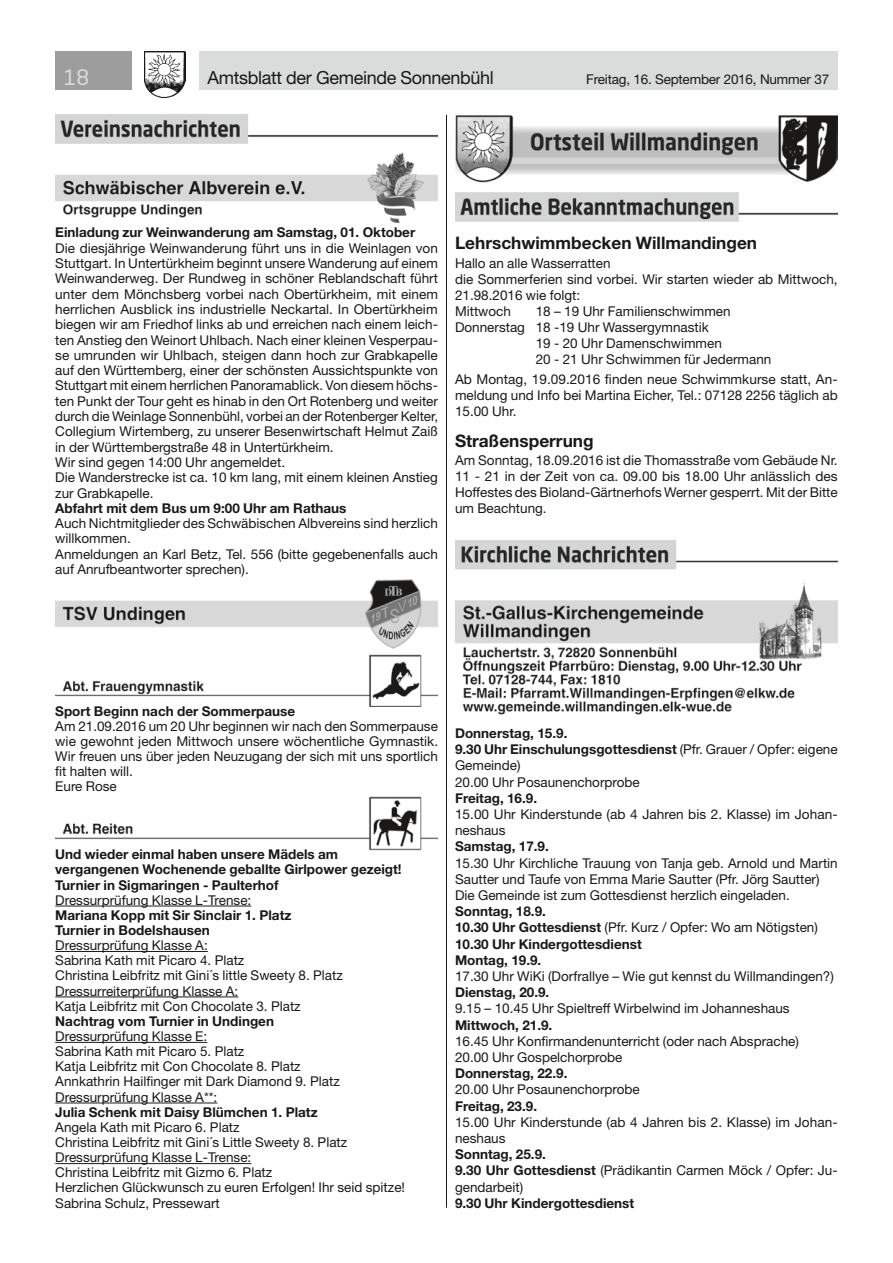
<style>
.page{position:relative;width:893px;height:1263px;background:#fff}
.page>*{position:absolute;margin:0;border:0;box-sizing:border-box;transform-origin:0 0}
.t1{font:21px "Neo Sans Std";color:#dadbdb}
.t2{font:18px "Helvetica Neue LT Std";letter-spacing:-.02em;color:#1a1918}
.t3{font:700 17.25px "Helvetica Neue LT Std";color:#1a1918}
.t4{font:13.5px/15.3px "Helvetica Neue LT Std";color:#1a1918}
.t5{font:700 13.5px/15.1px "Helvetica Neue LT Std";color:#1a1918}
.s1{font-weight:700}
.s2{font-weight:400}
</style>
<div class="page">
<div style="left:199px;top:51px;width:639px;height:38px;background:#dadbdb"></div>
<div style="left:55px;top:51px;width:77px;height:38px;background:#9d9d9d"></div>
<img style="left:145px;top:51px;width:41px;height:47px">
<hr style="left:55px;top:906px;width:196px;height:1px;background:#1a1918">
<hr style="left:55px;top:951px;width:153px;height:1px;background:#1a1918">
<hr style="left:55px;top:996px;width:183px;height:1px;background:#1a1918">
<hr style="left:55px;top:1042px;width:152px;height:1px;background:#1a1918">
<hr style="left:55px;top:1103px;width:162px;height:1px;background:#1a1918">
<hr style="left:55px;top:1163px;width:196px;height:1px;background:#1a1918">
<img style="left:55px;top:114px;width:383px;height:30px">
<img style="left:55px;top:152px;width:383px;height:70px">
<img style="left:55px;top:579px;width:383px;height:70px">
<img style="left:55px;top:654px;width:383px;height:52px">
<img style="left:55px;top:797px;width:383px;height:53px">
<img style="left:455px;top:115px;width:383px;height:67px">
<img style="left:455px;top:192px;width:383px;height:30px">
<img style="left:455px;top:540px;width:383px;height:30px">
<img style="left:455px;top:579px;width:383px;height:136px">
<hr style="left:446px;top:115px;width:1px;height:1093px;background:#1a1918">
<h1 class="t1" style="left:64px;top:64px;width:27px">18</h1>
<h2 class="t2" style="left:207px;top:67px;width:288px">Amtsblatt der Gemeinde Sonnenbühl</h2>
<p class="t4" style="left:586px;top:71px;width:244px">Freitag, 16. September 2016, Nummer 37</p>
<p class="t5" style="left:55px;top:225px;width:361px">Einladung zur Weinwanderung am Samstag, 01. Oktober</p>
<p class="t4" style="left:55px;top:240px;width:384px">Die diesjährige Weinwanderung führt uns in die Weinlagen von Stuttgart. In Untertürkheim beginnt unsere Wanderung auf einem Weinwanderweg. Der Rundweg in schöner Reblandschaft führt unter dem Mönchsberg vorbei nach Obertürkheim, mit einem herrlichen Ausblick ins industrielle Neckartal. In Obertürkheim biegen wir am Friedhof links ab und erreichen nach einem leich&shy;ten Anstieg den Weinort Uhlbach. Nach einer kleinen Vesperpau&shy;se umrunden wir Uhlbach, steigen dann hoch zur Grabkapelle auf den Württemberg, einer der schönsten Aussichtspunkte von Stuttgart mit einem herrlichen Panoramablick. Von diesem höchs&shy;ten Punkt der Tour geht es hinab in den Ort Rotenberg und weiter durch die Weinlage Sonnenbühl, vorbei an der Rotenberger Kelter, Collegium Wirtemberg, zu unserer Besenwirtschaft Helmut Zaiß in der Württembergstraße 48 in Untertürkheim.<br>Wir sind gegen 14:00 Uhr angemeldet.<br>Die Wanderstrecke ist ca. 10 km lang, mit einem kleinen Anstieg zur Grabkapelle.</p>
<p class="t5" style="left:55px;top:500px;width:293px">Abfahrt mit dem Bus um 9:00 Uhr am Rathaus</p>
<p class="t4" style="left:55px;top:515px;width:384px">Auch Nichtmitglieder des Schwäbischen Albvereins sind herzlich willkommen.<br>Anmeldungen an Karl Betz, Tel. 556 (bitte gegebenenfalls auch auf Anrufbeantworter sprechen).</p>
<p class="t3" style="left:455px;top:233px;width:304px">Lehrschwimmbecken Willmandingen</p>
<p class="t4" style="left:455px;top:254px;width:384px;line-height:16px">Hallo an alle Wasserratten<br>die Sommerferien sind vorbei. Wir starten wieder ab Mittwoch,<br>21.98.2016 wie folgt:<br>Mittwoch</p>
<p class="t4" style="left:536px;top:303px;width:196px">18 – 19 Uhr Familienschwimmen</p>
<p class="t4" style="left:455px;top:319px;width:255px">Donnerstag 18 -19 Uhr Wassergymnastik</p>
<p class="t4" style="left:536px;top:335px;width:188px">19 - 20 Uhr Damenschwimmen</p>
<p class="t4" style="left:536px;top:351px;width:237px">20 - 21 Uhr Schwimmen für Jedermann</p>
<p class="t4" style="left:455px;top:371px;width:384px;line-height:16px;text-align:justify">Ab Montag, 19.09.2016 finden neue Schwimmkurse statt, An&shy;meldung und Info bei Martina Eicher, Tel.: 07128 2256 täglich ab 15.00 Uhr.</p>
<p class="t3" style="left:455px;top:430px;width:140px">Straßensperrung</p>
<p class="t4" style="left:455px;top:452px;width:384px;line-height:16px;text-align:justify">Am Sonntag, 18.09.2016 ist die Thomasstraße vom Gebäude Nr.<br>11 - 21 in der Zeit von ca. 09.00 bis 18.00 Uhr anlässlich des Hoffestes des Bioland-Gärtnerhofs Werner gesperrt. Mit der Bitte um Beachtung.</p>
<p class="t5" style="left:55px;top:703px;width:241px">Sport Beginn nach der Sommerpause</p>
<p class="t4" style="left:55px;top:718px;width:384px">Am 21.09.2016 um 20 Uhr beginnen wir nach den Sommerpause wie gewohnt jeden Mittwoch unsere wöchentliche Gymnastik.<br>Wir freuen uns über jeden Neuzugang der sich mit uns sportlich fit halten will.<br>Eure Rose</p>
<p class="t5" style="left:55px;top:846px;width:348px">Und wieder einmal haben unsere Mädels am vergangenen Wochenende geballte Girlpower gezeigt!<br>Turnier in Sigmaringen - Paulterhof</p>
<p class="t4" style="left:55px;top:892px;width:198px">Dressurprüfung Klasse L-Trense:</p>
<p class="t5" style="left:55px;top:907px;width:238px">Mariana Kopp mit Sir Sinclair 1. Platz<br>Turnier in Bodelshausen</p>
<p class="t4" style="left:55px;top:937px;width:289px">Dressurprüfung Klasse A:<br>Sabrina Kath mit Picaro 4. Platz<br>Christina Leibfritz mit Gini´s little Sweety 8. Platz Dressurreiterprüfung Klasse A:<br>Katja Leibfritz mit Con Chocolate 3. Platz</p>
<p class="t5" style="left:55px;top:1013px;width:220px">Nachtrag vom Turnier in Undingen</p>
<p class="t4" style="left:55px;top:1028px;width:286px">Dressurprüfung Klasse E:<br>Sabrina Kath mit Picaro 5. Platz<br>Katja Leibfritz mit Con Chocolate 8. Platz Annkathrin Hailfinger mit Dark Diamond 9. Platz Dressurprüfung Klasse A**:</p>
<p class="t5" style="left:55px;top:1104px;width:264px">Julia Schenk mit Daisy Blümchen 1. Platz</p>
<p class="t4" style="left:55px;top:1119px;width:351px">Angela Kath mit Picaro 6. Platz<br>Christina Leibfritz mit Gini´s Little Sweety 8. Platz Dressurprüfung Klasse L-Trense:<br>Christina Leibfritz mit Gizmo 6. Platz<br>Herzlichen Glückwunsch zu euren Erfolgen! Ihr seid spitze!<br>Sabrina Schulz, Pressewart</p>
<p class="t4" style="left:455px;top:725px;width:384px;line-height:16.2px"><span class="s1">Donnerstag, 15.9.<br>9.30 Uhr Einschulungsgottesdienst</span> (Pfr. Grauer / Opfer: eigene<br>Gemeinde)<br>20.00 Uhr Posaunenchorprobe</p>
<p class="t5" style="left:455px;top:790px;width:84px">Freitag, 16.9.</p>
<p class="t4" style="left:455px;top:806px;width:384px;line-height:16.2px">15.00 Uhr Kinderstunde (ab 4 Jahren bis 2. Klasse) im Johan&shy;neshaus</p>
<p class="t5" style="left:455px;top:839px;width:95px">Samstag, 17.9.</p>
<p class="t4" style="left:455px;top:854px;width:384px;line-height:16.2px">15.30 Uhr Kirchliche Trauung von Tanja geb. Arnold und Martin<br>Sautter und Taufe von Emma Marie Sautter (Pfr. Jörg Sautter)<br>Die Gemeinde ist zum Gottesdienst herzlich eingeladen.</p>
<p class="t5" style="left:455px;top:903px;width:364px;line-height:16.2px">Sonntag, 18.9.<br>10.30 Uhr Gottesdienst <span class="s2">(Pfr. Kurz / Opfer: Wo am Nötigsten)<br></span>10.30 Uhr Kindergottesdienst<br>Montag, 19.9.</p>
<p class="t4" style="left:455px;top:968px;width:380px">17.30 Uhr WiKi (Dorfrallye – Wie gut kennst du Willmandingen?)</p>
<p class="t5" style="left:455px;top:984px;width:96px">Dienstag, 20.9.</p>
<p class="t4" style="left:455px;top:1001px;width:336px">9.15 – 10.45 Uhr Spieltreff Wirbelwind im Johanneshaus</p>
<p class="t5" style="left:455px;top:1017px;width:99px">Mittwoch, 21.9.</p>
<p class="t4" style="left:455px;top:1033px;width:345px;line-height:16.2px">16.45 Uhr Konfirmandenunterricht (oder nach Absprache)<br>20.00 Uhr Gospelchorprobe</p>
<p class="t5" style="left:455px;top:1065px;width:114px">Donnerstag, 22.9.</p>
<p class="t4" style="left:455px;top:1082px;width:186px">20.00 Uhr Posaunenchorprobe</p>
<p class="t5" style="left:455px;top:1098px;width:84px">Freitag, 23.9.</p>
<p class="t4" style="left:455px;top:1114px;width:384px;line-height:16.2px">15.00 Uhr Kinderstunde (ab 4 Jahren bis 2. Klasse) im Johan&shy;neshaus</p>
<p class="t4" style="left:455px;top:1146px;width:384px;line-height:16.2px"><span class="s1">Sonntag, 25.9.<br>9.30 Uhr Gottesdienst</span> (Prädikantin Carmen Möck / Opfer: Ju&shy;gendarbeit)</p>
<p class="t5" style="left:455px;top:1195px;width:181px">9.30 Uhr Kindergottesdienst</p>
</div>
